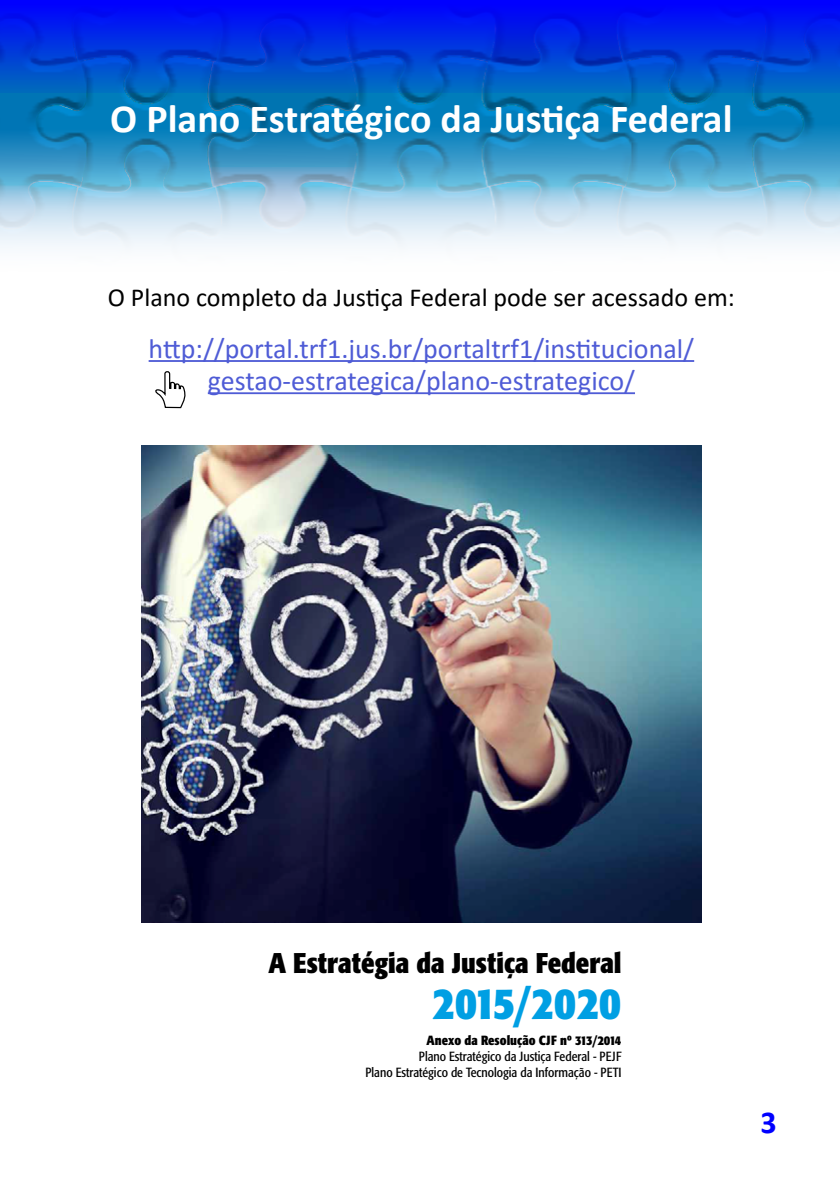
<style>
.page{position:relative;width:840px;height:1191px;background:#fff}
.page>*{position:absolute;margin:0;border:0;box-sizing:border-box;transform-origin:0 0}
.t1{font:700 condensed 45.2px "Formata";color:#009fe3}
.t2{font:700 40px "Calibri";color:#fff}
.t3{font:700 32px "Calibri";color:#00f}
.t4{font:700 condensed 28.2px "Formata";color:#000}
.t5{font:28px/32.2px "Calibri";color:#4f5cd6;text-align:center}
.t6{font:26px "Calibri";color:#000}
.t7{font:condensed 13.2px/15.8px "Formata";color:#000;text-align:right}
.t8{font:700 condensed 13.2px "Formata";color:#000}
</style>
<div class="page">
<img style="left:0;top:93px;width:839px;height:156px">
<svg style="left:0;top:0;width:839px;height:93px;background:#0033dc"></svg>
<svg style="left:155px;top:371px;width:31px;height:38px"></svg>
<hr style="left:148px;top:360px;width:545px;height:2px;background:#4f5cd6">
<hr style="left:208px;top:392px;width:426px;height:2px;background:#4f5cd6">
<img style="left:141px;top:445px;width:560px;height:477px">
<h2 class="t2" style="left:110px;top:90px;width:623px">O Plano Estratégico da Justiça Federal</h2>
<p class="t6" style="left:108px;top:279px;width:628px">O Plano completo da Justiça Federal pode ser acessado em:</p>
<p class="t5" style="left:148px;top:332px;width:546px">http://portal.trf1.jus.br/portaltrf1/institucional/ gestao-estrategica/plano-estrategico/</p>
<p class="t4" style="left:268px;top:945px;width:354px">A Estratégia da Justiça Federal</p>
<h1 class="t1" style="left:432px;top:975px;width:191px">2015/2020</h1>
<p class="t8" style="left:426px;top:1032px;width:196px">Anexo da Resolução CJF nº 313/2014</p>
<p class="t7" style="left:365px;top:1049px;width:257px">Plano Estratégico da Justiça Federal - PEJF<br>Plano Estratégico de Tecnologia da Informação - PETI</p>
<p class="t3" style="left:760px;top:1099px;width:18px">3</p>
</div>
